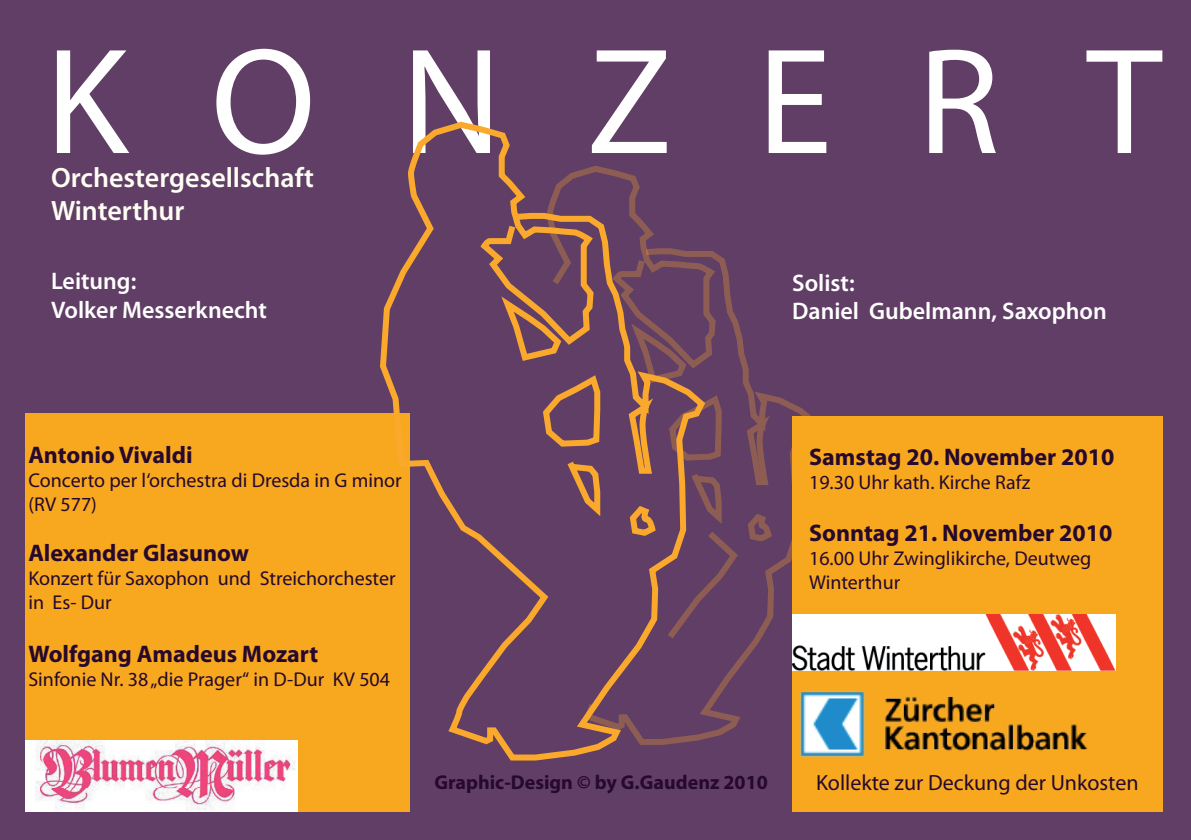
<style>
.page{position:relative;width:1191px;height:840px;background:#fff}
.page>*{position:absolute;margin:0;border:0;box-sizing:border-box;transform-origin:0 0}
.t1{font:152px "Myriad Pro";letter-spacing:.565em;color:#fff}
.t2{font:600 28px/33.6px "Myriad Pro";color:#fffef5}
.t3{font:700 24px "Myriad Pro";color:#26092c}
.t4{font:600 24px/28.8px "Myriad Pro";color:#fff}
.t5{font:22px "Myriad Pro";color:#26092c}
.t6{font:20px/24px "Myriad Pro";color:#26092c}
.t7{font:700 20px "Myriad Pro";color:#26092c}
</style>
<div class="page">
<div style="left:0;top:0;width:1191px;height:839px;background:#603e65"></div>
<div style="left:26px;top:412px;width:384px;height:399px;background:#f7a81f"></div>
<svg style="left:377px;top:121px;width:229px;height:640px"></svg>
<svg style="left:581px;top:254px;width:229px;height:492px"></svg>
<svg style="left:545px;top:164px;width:172px;height:206px"></svg>
<div style="left:792px;top:415px;width:370px;height:396px;background:#f7a81f"></div>
<svg style="left:666px;top:531px;width:74px;height:109px"></svg>
<img style="left:26px;top:740px;width:272px;height:71px">
<img style="left:800px;top:691px;width:288px;height:66px">
<img style="left:792px;top:614px;width:323px;height:56px">
<h1 class="t1" style="left:45px;top:8px;width:1118px">KONZERT</h1>
<h2 class="t2" style="left:51px;top:160px;width:264px">Orchestergesellschaft<br>Winterthur</h2>
<p class="t4" style="left:51px;top:266px;width:217px">Leitung:<br>Volker Messerknecht</p>
<p class="t4" style="left:792px;top:267px;width:316px">Solist:<br>Daniel Gubelmann, Saxophon</p>
<p class="t3" style="left:28px;top:439px;width:166px">Antonio Vivaldi</p>
<p class="t6" style="left:28px;top:467px;width:375px">Concerto per l‘orchestra di Dresda in G minor (RV 577)</p>
<p class="t3" style="left:28px;top:537px;width:222px">Alexander Glasunow</p>
<p class="t6" style="left:28px;top:566px;width:369px">Konzert für Saxophon und Streichorchester in Es- Dur</p>
<p class="t3" style="left:28px;top:638px;width:291px">Wolfgang Amadeus Mozart</p>
<p class="t6" style="left:28px;top:666px;width:363px">Sinfonie Nr. 38 „die Prager“ in D-Dur KV 504</p>
<p class="t3" style="left:809px;top:440px;width:307px">Samstag 20. November 2010</p>
<p class="t6" style="left:809px;top:469px;width:223px">19.30 Uhr kath. Kirche Rafz</p>
<p class="t3" style="left:809px;top:517px;width:305px">Sonntag 21. November 2010</p>
<p class="t6" style="left:809px;top:546px;width:284px">16.00 Uhr Zwinglikirche, Deutweg<br>Winterthur</p>
<p class="t7" style="left:434px;top:769px;width:335px">Graphic-Design © by G.Gaudenz 2010</p>
<p class="t5" style="left:816px;top:768px;width:324px">Kollekte zur Deckung der Unkosten</p>
</div>
